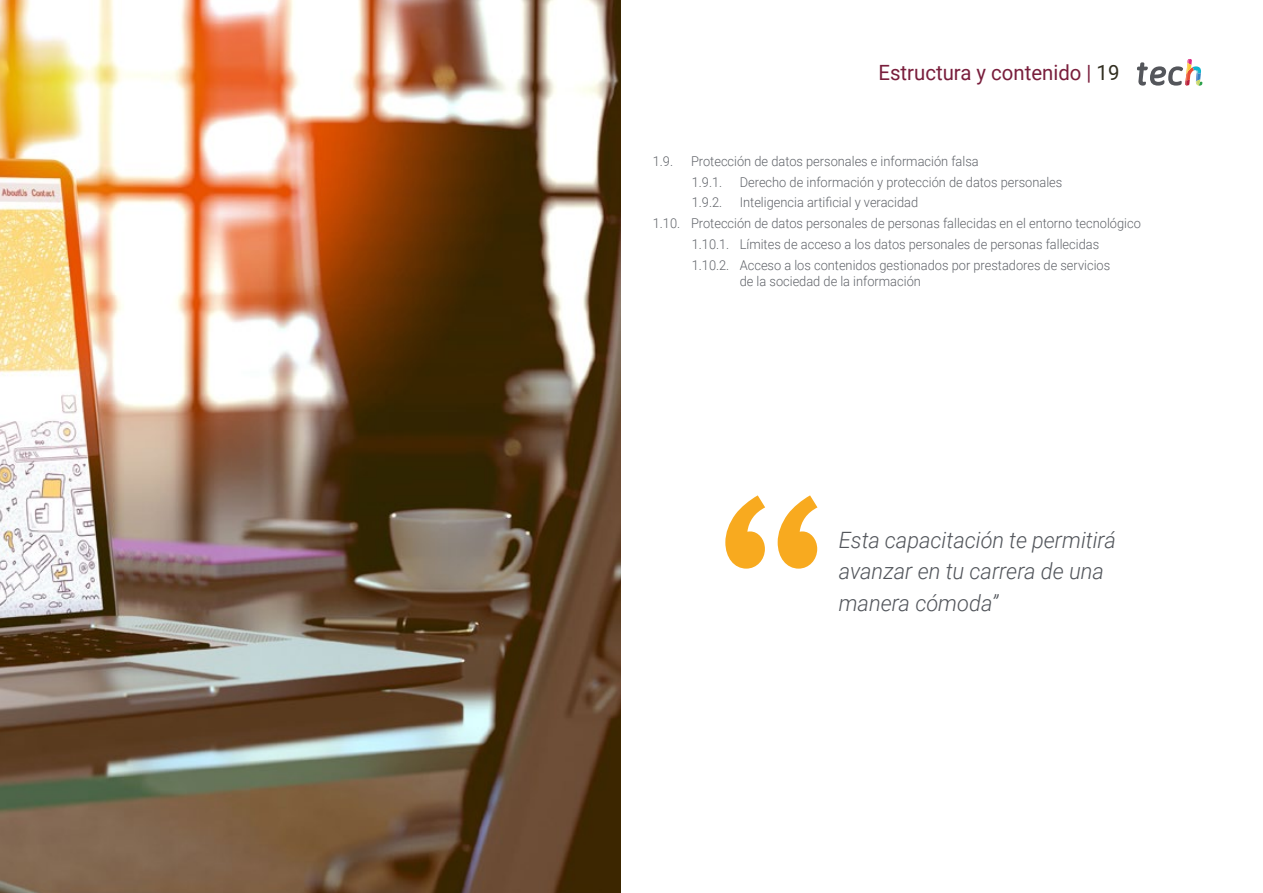
<style>
.page{position:relative;width:1263px;height:893px;background:#fff}
.page>*{position:absolute;margin:0;border:0;box-sizing:border-box;transform-origin:0 0}
.t1{font:italic 300 22.5px/31.5px "Roboto";color:#52555b}
.t2{font:21px "Roboto";color:#791e3c}
.t3{font:300 13.5px/20.7px "Roboto";color:#61646a;scale:.95 1}
.s1{color:#312e20}
</style>
<div class="page">
<img style="left:0;top:0;width:621px;height:893px">
<svg style="left:725px;top:495px;width:92px;height:74px"></svg>
<svg style="left:1137px;top:59px;width:65px;height:27px"></svg>
<h2 class="t2" style="left:878px;top:57px;width:242px">Estructura y contenido | <span class="s1">19</span></h2>
<p class="t3" style="left:653px;top:150px;width:23px">1.9.</p>
<p class="t3" style="left:691px;top:150px;width:304px">Protección de datos personales e información falsa<br>1.9.1.</p>
<p class="t3" style="left:740px;top:171px;width:341px">Derecho de información y protección de datos personales</p>
<p class="t3" style="left:692px;top:192px;width:34px">1.9.2.</p>
<p class="t3" style="left:740px;top:192px;width:189px">Inteligencia artificial y veracidad</p>
<p class="t3" style="left:653px;top:212px;width:515px">1.10. Protección de datos personales de personas fallecidas en el entorno tecnológico</p>
<p class="t3" style="left:692px;top:233px;width:430px">1.10.1. Límites de acceso a los datos personales de personas fallecidas</p>
<p class="t3" style="left:692px;top:254px;width:442px">1.10.2. Acceso a los contenidos gestionados por prestadores de servicios</p>
<p class="t3" style="left:740px;top:270px;width:192px">de la sociedad de la información</p>
<h1 class="t1" style="left:839px;top:523px;width:279px">Esta capacitación te permitirá avanzar en tu carrera de una manera cómoda”</h1>
</div>
